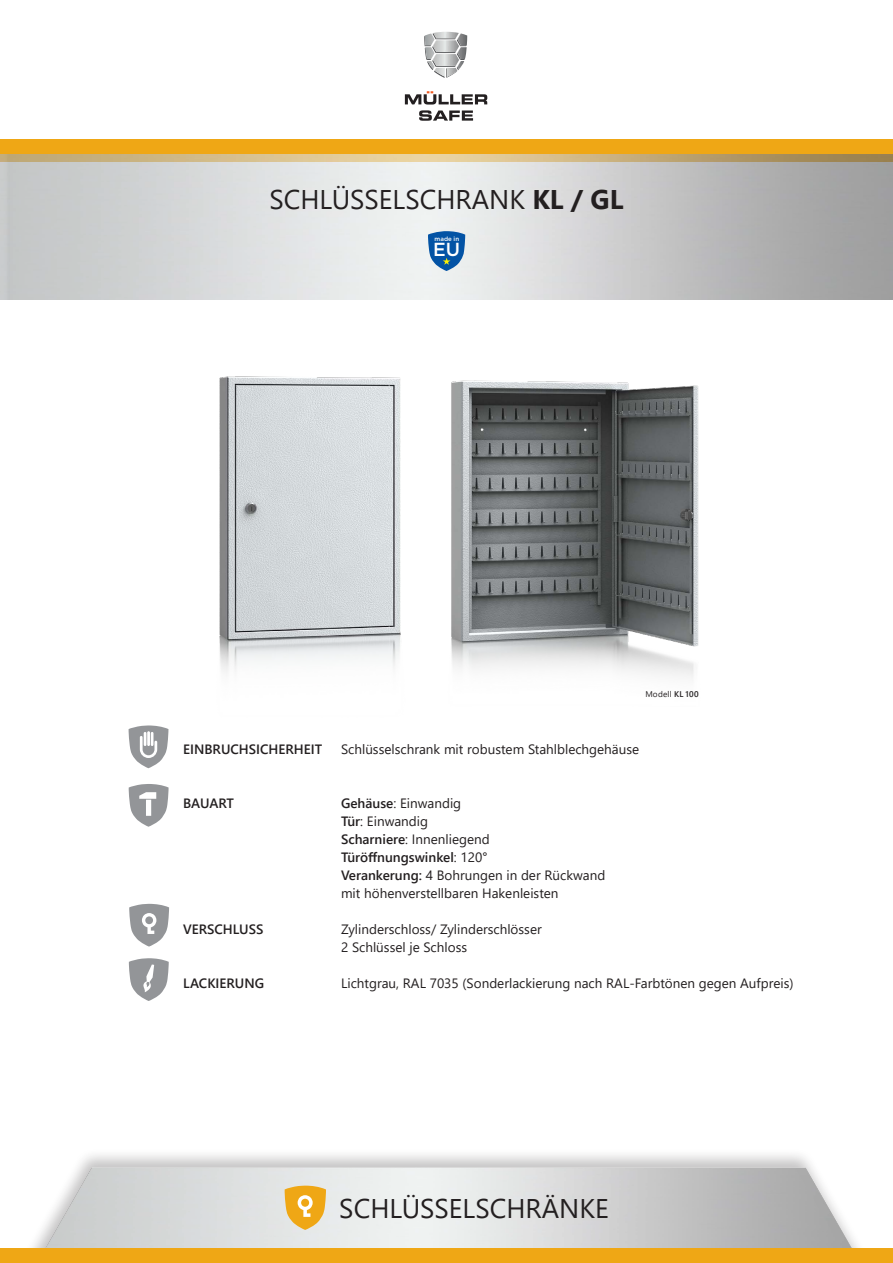
<style>
.page{position:relative;width:893px;height:1263px;background:#fff}
.page>*{position:absolute;margin:0;border:0;box-sizing:border-box;transform-origin:0 0}
.t1{font:27px "Segoe UI";color:#231f20}
.t2{font:500 18.9px "Gotham";color:#fff}
.t3{font:13.5px "Segoe UI";color:#231f20}
.t4{font:600 13.5px "Segoe UI";color:#231f20}
.t5{font:8.25px "Segoe UI";letter-spacing:.025em;color:#231f20}
.t6{font:500 6.15px "Gotham";color:#fff}
.s1{font-weight:700}
.s2{font-weight:600}
.s3{font-weight:400}
</style>
<div class="page">
<img style="left:451px;top:380px;width:248px;height:298px">
<div style="left:13px;top:1148px;width:864px;height:115px;background:#231f20;opacity:.41"></div>
<img style="left:13px;top:1167px;width:864px;height:81px">
<div style="left:0;top:140px;width:893px;height:22px;background:#efa715"></div>
<img style="left:0;top:155px;width:893px;height:144px">
<svg style="left:405px;top:91px;width:82px;height:30px"></svg>
<svg style="left:424px;top:32px;width:43px;height:46px"></svg>
<svg style="left:428px;top:230px;width:37px;height:42px;background:#407bb5"></svg>
<svg style="left:129px;top:725px;width:39px;height:43px"></svg>
<svg style="left:129px;top:784px;width:40px;height:43px"></svg>
<svg style="left:129px;top:958px;width:40px;height:43px"></svg>
<svg style="left:129px;top:904px;width:40px;height:42px"></svg>
<svg style="left:284px;top:1185px;width:42px;height:46px;background:#edbe5d"></svg>
<div style="left:0;top:1248px;width:893px;height:15px;background:#efa715"></div>
<img style="left:219px;top:376px;width:182px;height:297px">
<p class="t1" style="left:269px;top:174px;width:356px">SCHLÜSSELSCHRANK <span class="s1">KL / GL</span></p>
<p class="t6" style="left:435px;top:235px;width:26px">made in</p>
<p class="t2" style="left:433px;top:238px;width:28px">EU</p>
<p class="t4" style="left:183px;top:736px;width:140px">EINBRUCHSICHERHEIT</p>
<p class="t4" style="left:183px;top:790px;width:52px">BAUART</p>
<p class="t4" style="left:183px;top:916px;width:82px">VERSCHLUSS</p>
<p class="t4" style="left:183px;top:970px;width:83px">LACKIERUNG</p>
<p class="t5" style="left:645px;top:687px;width:55px">Modell <span class="s2">KL 100</span></p>
<p class="t3" style="left:341px;top:736px;width:300px">Schlüsselschrank mit robustem Stahlblechgehäuse</p>
<p class="t3" style="left:341px;top:790px;width:122px"><span class="s2">Gehäuse</span>: Einwandig</p>
<p class="t3" style="left:341px;top:808px;width:89px"><span class="s2">Tür</span>: Einwandig</p>
<p class="t3" style="left:341px;top:826px;width:150px"><span class="s2">Scharniere</span>: Innenliegend</p>
<p class="t4" style="left:341px;top:844px;width:148px">Türöffnungswinkel<span class="s3">: 120°</span></p>
<p class="t3" style="left:341px;top:862px;width:266px"><span class="s2">Verankerung:</span> 4 Bohrungen in der Rückwand</p>
<p class="t3" style="left:341px;top:880px;width:219px">mit höhenverstellbaren Hakenleisten</p>
<p class="t3" style="left:341px;top:916px;width:202px">Zylinderschloss/ Zylinderschlösser</p>
<p class="t3" style="left:341px;top:934px;width:128px">2 Schlüssel je Schloss</p>
<p class="t3" style="left:341px;top:970px;width:454px">Lichtgrau, RAL 7035 (Sonderlackierung nach RAL-Farbtönen gegen Aufpreis)</p>
<p class="t1" style="left:339px;top:1182px;width:271px">SCHLÜSSELSCHRÄNKE</p>
</div>
